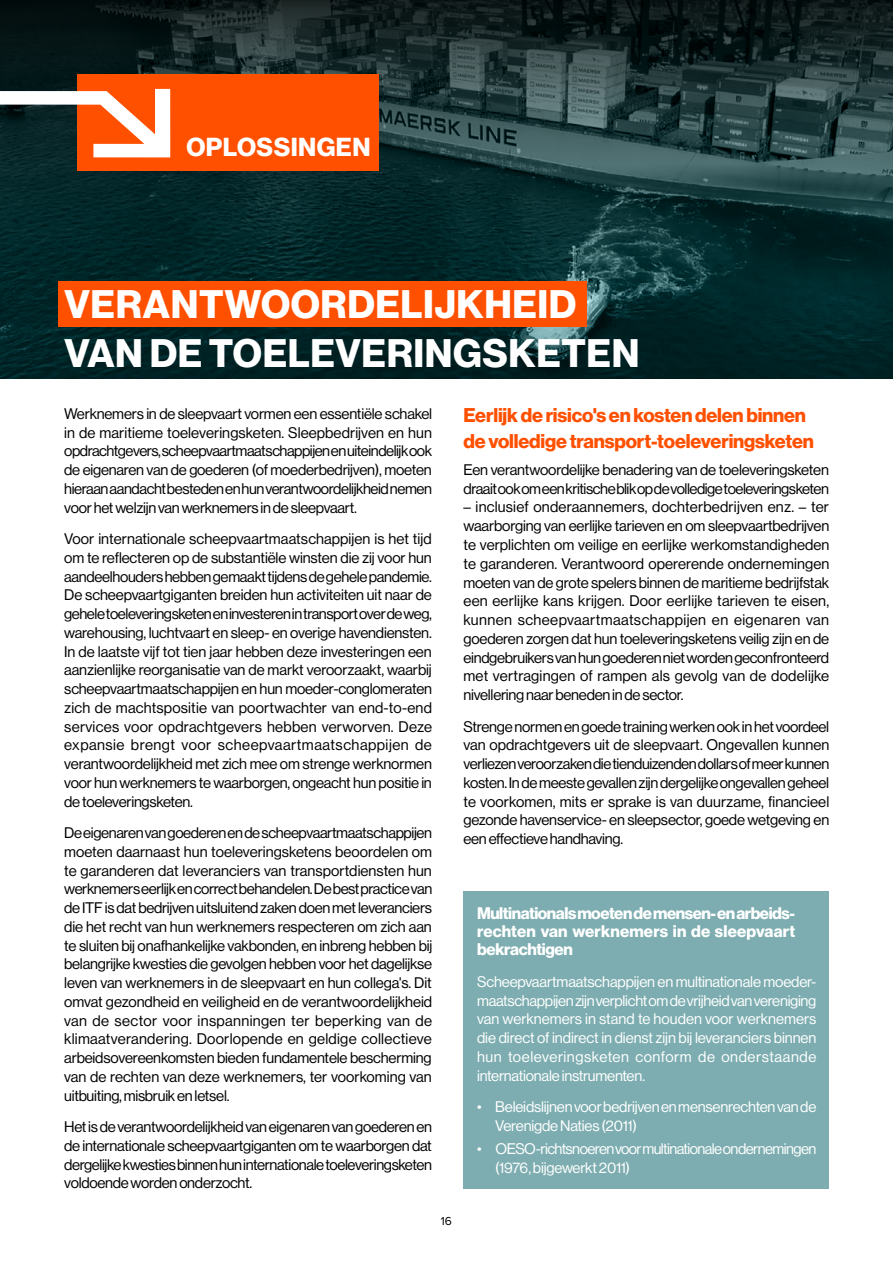
<style>
.page{position:relative;width:893px;height:1263px;background:#fff}
.page>*{position:absolute;margin:0;border:0;box-sizing:border-box;transform-origin:0 0}
.t1{font:39px/49.5px "N Haas Grotesk DS Pro 75 Bd";letter-spacing:.015em;color:#fff}
.t2{font:25.5px "N Haas Grotesk DS Pro 75 Bd";letter-spacing:.015em;color:#fff}
.t3{font:19.5px/25.5px "N Haas Grotesk DS Pro 75 Bd";letter-spacing:-.01em;color:#ff5000}
.t4{font:16.5px/18px "N Haas Grotesk DS Pro 75 Bd";letter-spacing:.01em;color:#fff;text-align:justify}
.t5{font:15px/18.8px "N Haas Grotesk DS Pro 55 Rg";letter-spacing:-.02em;color:#000;text-align:justify}
.t6{font:15px/18.8px "N Haas Grotesk DS Pro 55 Rg";letter-spacing:-.015em;color:#fff;text-align:justify}
.t7{font:15px/18.8px "N Haas Grotesk DS Pro 55 Rg";letter-spacing:-.035em;color:#fff}
.t8{font:12px "Proxima Nova";color:#000}
</style>
<div class="page">
<svg style="left:0;top:290px;width:893px;height:88px;fill:#002225"></svg>
<svg style="left:0;top:0;width:893px;height:290px"></svg>
<div style="left:463px;top:891px;width:366px;height:297px;background:#7dadb0"></div>
<div style="left:58px;top:282px;width:529px;height:45px;background:#ff5000"></div>
<div style="left:78px;top:74px;width:301px;height:97px;background:#ff5000"></div>
<svg style="left:0;top:89px;width:170px;height:68px"></svg>
<h2 class="t2" style="left:186px;top:132px;width:186px">OPLOSSINGEN</h2>
<h1 class="t1" style="left:65px;top:280px;width:576px">VERANTWOORDELIJKHEID<br>VAN DE TOELEVERINGSKETEN</h1>
<p class="t5" style="left:64px;top:404px;width:369px">Werknemers in de sleepvaart vormen een essentiële schakel in de maritieme toeleveringsketen. Sleepbedrijven en hun opdrachtgevers, scheepvaartmaatschappijen en uiteindelijk ook de eigenaren van de goederen (of moederbedrijven), moeten hieraan aandacht besteden en hun verantwoordelijkheid nemen voor het welzijn van werknemers in de sleepvaart.</p>
<p class="t5" style="left:64px;top:529px;width:369px">Voor internationale scheepvaartmaatschappijen is het tijd om te reflecteren op de substantiële winsten die zij voor hun aandeelhouders hebben gemaakt tijdens de gehele pandemie.<br>De scheepvaartgiganten breiden hun activiteiten uit naar de gehele toeleveringsketen en investeren in transport over de weg, warehousing, luchtvaart en sleep- en overige havendiensten.<br>In de laatste vijf tot tien jaar hebben deze investeringen een aanzienlijke reorganisatie van de markt veroorzaakt, waarbij scheepvaartmaatschappijen en hun moeder-conglomeraten zich de machtspositie van poortwachter van end-to-end services voor opdrachtgevers hebben verworven. Deze expansie brengt voor scheepvaartmaatschappijen de verantwoordelijkheid met zich mee om strenge werknormen voor hun werknemers te waarborgen, ongeacht hun positie in de toeleveringsketen.</p>
<p class="t5" style="left:64px;top:823px;width:370px">De eigenaren van goederen en de scheepvaartmaatschappijen moeten daarnaast hun toeleveringsketens beoordelen om te garanderen dat leveranciers van transportdiensten hun werknemers eerlijk en correct behandelen. De best practice van de ITF is dat bedrijven uitsluitend zaken doen met leveranciers die het recht van hun werknemers respecteren om zich aan te sluiten bij onafhankelijke vakbonden, en inbreng hebben bij belangrijke kwesties die gevolgen hebben voor het dagelijkse leven van werknemers in de sleepvaart en hun collega's. Dit omvat gezondheid en veiligheid en de verantwoordelijkheid van de sector voor inspanningen ter beperking van de klimaatverandering. Doorlopende en geldige collectieve arbeidsovereenkomsten bieden fundamentele bescherming van de rechten van deze werknemers, ter voorkoming van uitbuiting, misbruik en letsel.</p>
<p class="t5" style="left:64px;top:1117px;width:369px">Het is de verantwoordelijkheid van eigenaren van goederen en de internationale scheepvaartgiganten om te waarborgen dat dergelijke kwesties binnen hun internationale toeleveringsketen voldoende worden onderzocht.</p>
<p class="t8" style="left:441px;top:1212px;width:13px">16</p>
<h3 class="t3" style="left:463px;top:403px;width:352px">Eerlijk de risico's en kosten delen binnen de volledige transport-toeleveringsketen</h3>
<p class="t5" style="left:463px;top:460px;width:367px">Een verantwoordelijke benadering van de toeleveringsketen draait ook om een kritische blik op de volledige toeleveringsketen</p>
<p class="t5" style="left:463px;top:498px;width:367px">– inclusief onderaannemers, dochterbedrijven enz. – ter waarborging van eerlijke tarieven en om sleepvaartbedrijven te verplichten om veilige en eerlijke werkomstandigheden te garanderen. Verantwoord opererende ondernemingen moeten van de grote spelers binnen de maritieme bedrijfstak een eerlijke kans krijgen. Door eerlijke tarieven te eisen, kunnen scheepvaartmaatschappijen en eigenaren van goederen zorgen dat hun toeleveringsketens veilig zijn en de eindgebruikers van hun goederen niet worden geconfronteerd met vertragingen of rampen als gevolg van de dodelijke nivellering naar beneden in de sector.</p>
<p class="t5" style="left:463px;top:717px;width:367px">Strenge normen en goede training werken ook in het voordeel van opdrachtgevers uit de sleepvaart. Ongevallen kunnen verliezen veroorzaken die tienduizenden dollars of meer kunnen kosten. In de meeste gevallen zijn dergelijke ongevallen geheel te voorkomen, mits er sprake is van duurzame, financieel gezonde havenservice- en sleepsector, goede wetgeving en een effectieve handhaving.</p>
<p class="t4" style="left:477px;top:905px;width:320px">Multinationals moeten de mensen- en arbeids&shy;rechten van werknemers in de sleepvaart bekrachtigen</p>
<p class="t6" style="left:477px;top:972px;width:341px">Scheepvaartmaatschappijen en multinationale moeder&shy;maatschappijen zijn verplicht om de vrijheid van vereniging van werknemers in stand te houden voor werknemers die direct of indirect in dienst zijn bij leveranciers binnen hun toeleveringsketen conform de onderstaande internationale instrumenten.</p>
<p class="t6" style="left:495px;top:1098px;width:323px;text-indent:-18px">• Beleidslijnen voor bedrijven en mensenrechten van de<br>Verenigde Naties (2011)</p>
<p class="t7" style="left:495px;top:1139px;width:323px;text-indent:-18px">• OESO-richtsnoeren voor multinationale ondernemingen (1976, bijgewerkt 2011)</p>
</div>
